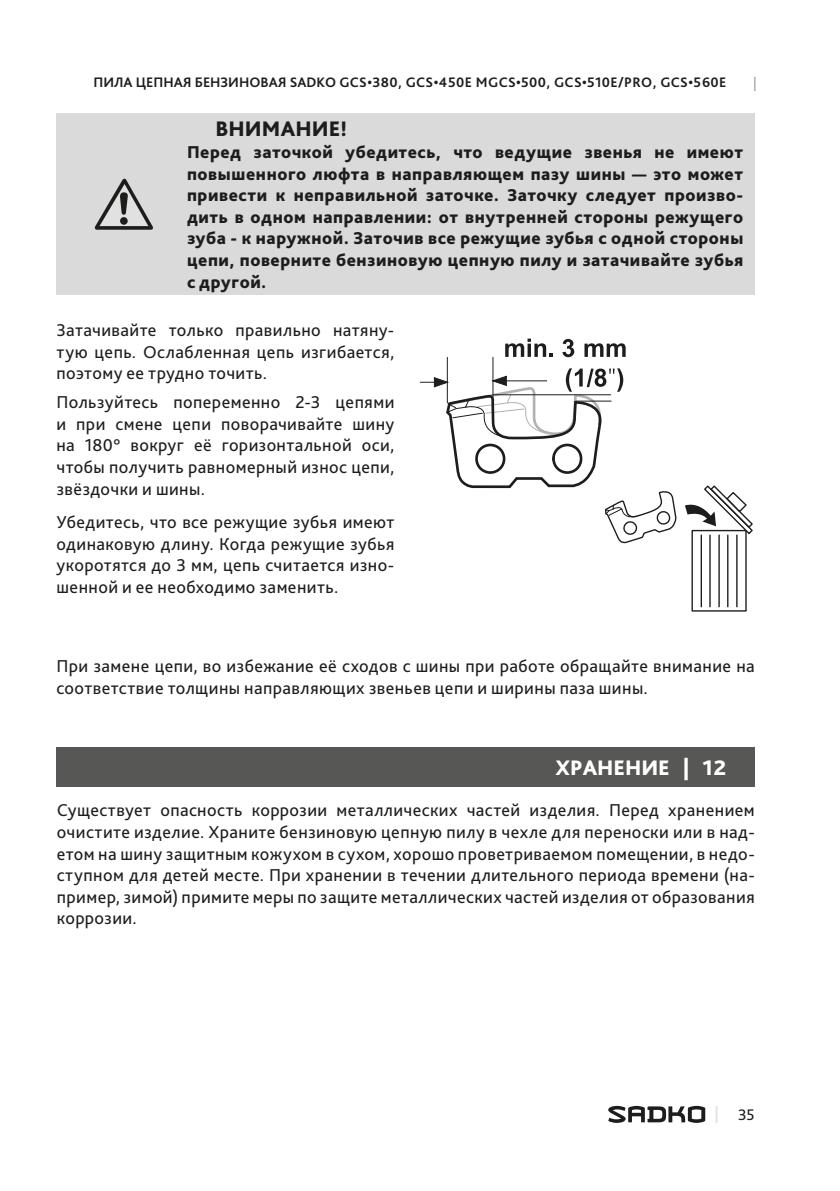
<style>
.page{position:relative;width:840px;height:1191px;background:#fff}
.page>*{position:absolute;margin:0;border:0;box-sizing:border-box;transform-origin:0 0}
.t1{font:800 22px "Bliss Pro";color:#fff}
.t2{font:800 22px "Bliss Pro";letter-spacing:.005em;color:#1d1d1b}
.t3{font:18px/21.6px "Bliss Pro";letter-spacing:.025em;color:#1d1d1b;text-align:justify}
.t4{font:800 18px/21.6px "Bliss Pro";letter-spacing:.03em;color:#1d1d1b;text-align:justify}
.t5{font:16px "Bliss Pro";color:#1d1d1b}
.t6{font:700 14.4px "Bliss Pro";letter-spacing:.025em;color:#1d1d1b}
</style>
<div class="page">
<svg style="left:608px;top:1105px;width:96px;height:17px"></svg>
<svg style="left:715px;top:1106px;width:2px;height:16px"></svg>
<svg style="left:754px;top:77px;width:1px;height:14px"></svg>
<div style="left:187px;top:113px;width:567px;height:182px;background:#dadada"></div>
<div style="left:56px;top:113px;width:131px;height:182px;background:#dadada"></div>
<svg style="left:95px;top:179px;width:58px;height:51px"></svg>
<div style="left:120px;top:217px;width:8px;height:8px;background:#1d1d1b;border-radius:50%"></div>
<svg style="left:420px;top:338px;width:257px;height:205px"></svg>
<svg style="left:685px;top:485px;width:68px;height:127px"></svg>
<div style="left:56px;top:747px;width:698px;height:39px;background:#575756"></div>
<p class="t6" style="left:93px;top:73px;width:634px">ПИЛА ЦЕПНАЯ БЕНЗИНОВАЯ SADKO GCS•380, GCS•450E MGCS•500, GCS•510E/PRO, GCS•560E</p>
<p class="t2" style="left:215px;top:115px;width:133px">ВНИМАНИЕ!</p>
<p class="t4" style="left:187px;top:141px;width:557px">Перед заточкой убедитесь, что ведущие звенья не имеют повышенного люфта в направляющем пазу шины — это может привести к неправильной заточке. Заточку следует произво&shy;дить в одном направлении: от внутренней стороны режущего зуба - к наружной. Заточив все режущие зубья с одной стороны цепи, поверните бензиновую цепную пилу и затачивайте зубья с другой.</p>
<p class="t3" style="left:56px;top:319px;width:339px">Затачивайте только правильно натяну&shy;тую цепь. Ослабленная цепь изгибается, поэтому ее трудно точить.</p>
<p class="t3" style="left:56px;top:391px;width:339px">Пользуйтесь попеременно 2-3 цепями и при смене цепи поворачивайте шину на 180° вокруг её горизонтальной оси, чтобы получить равномерный износ цепи, звёздочки и шины.</p>
<p class="t3" style="left:56px;top:511px;width:339px">Убедитесь, что все режущие зубья имеют одинаковую длину. Когда режущие зубья укоротятся до 3 мм, цепь считается изно&shy;шенной и ее необходимо заменить.</p>
<p class="t3" style="left:56px;top:655px;width:699px">При замене цепи, во избежание её сходов с шины при работе обращайте внимание на соответствие толщины направляющих звеньев цепи и ширины паза шины.</p>
<p class="t1" style="left:555px;top:753px;width:172px">ХРАНЕНИЕ | 12</p>
<p class="t3" style="left:57px;top:799px;width:699px">Существует опасность коррозии металлических частей изделия. Перед хранением очистите изделие. Храните бензиновую цепную пилу в чехле для переноски или в над&shy;етом на шину защитным кожухом в сухом, хорошо проветриваемом помещении, в недо&shy;ступном для детей месте. При хранении в течении длительного периода времени (на&shy;пример, зимой) примите меры по защите металлических частей изделия от образования коррозии.</p>
<p class="t5" style="left:737px;top:1104px;width:18px">35</p>
</div>
